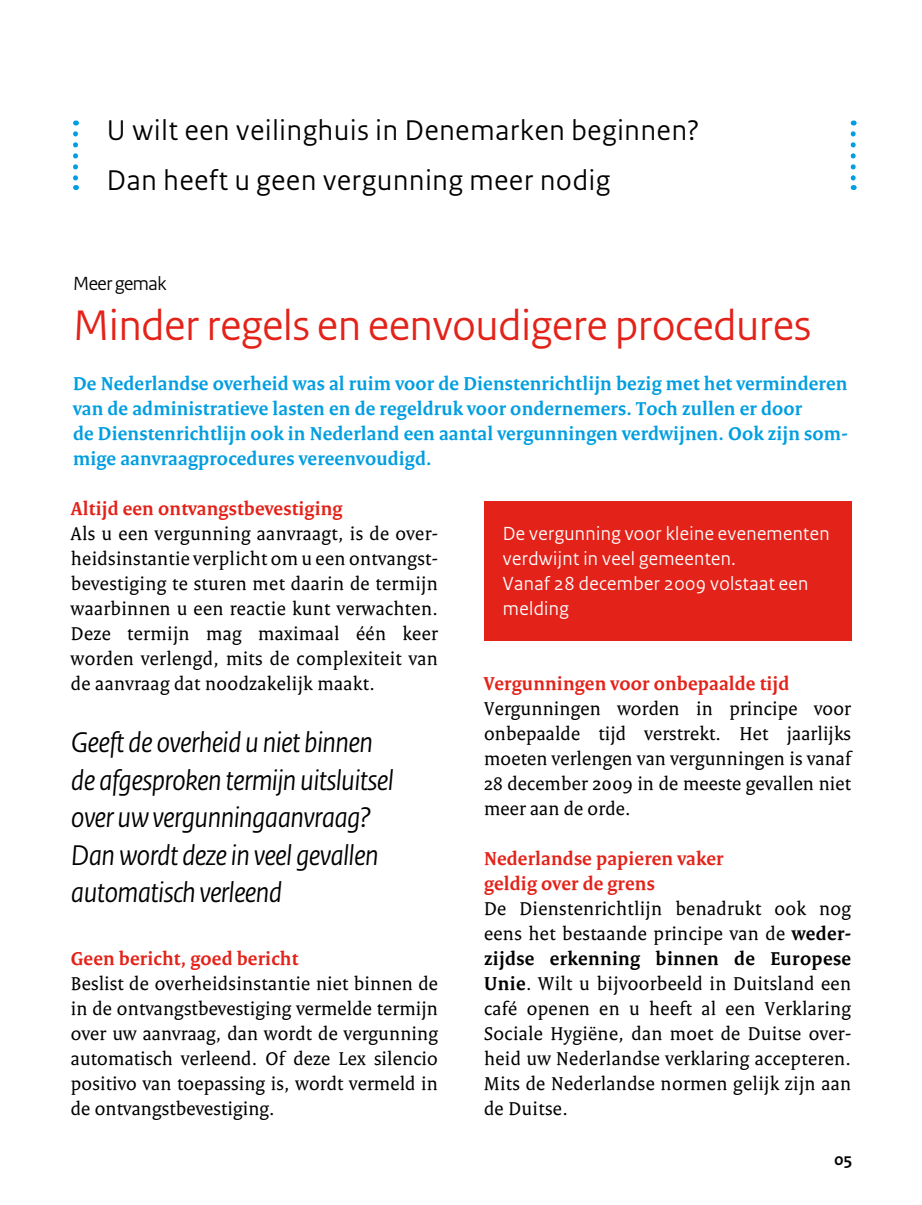
<style>
.page{position:relative;width:922px;height:1205px;background:#fff}
.page>*{position:absolute;margin:0;border:0;box-sizing:border-box;transform-origin:0 0}
.t1{font:45px "Rijksoverheid Sans";color:#e32219}
.t2{font:italic 30px/37.5px "Rijksoverheid Sans";letter-spacing:-.02em;color:#000}
.t3{font:30px/50px "Rijksoverheid Sans";letter-spacing:.03em;color:#000}
.t4{font:20px/25px "Rijksoverheid Serif";letter-spacing:.015em;color:#000;text-align:justify}
.t5{font:700 20px/25px "Rijksoverheid Serif";letter-spacing:.01em;color:#009ee0}
.t6{font:700 20px/25px "Rijksoverheid Serif";letter-spacing:.01em;color:#e32219}
.t7{font:20px/25px "Rijksoverheid Sans";letter-spacing:.02em;color:#fff}
.t8{font:20px "Rijksoverheid Sans";letter-spacing:-.02em;color:#000}
.t9{font:700 17.5px "Rijksoverheid Sans";color:#000}
.s1{font-weight:700}
</style>
<div class="page">
<div style="left:484px;top:501px;width:366px;height:139px;background:#e32219"></div>
<svg style="left:850px;top:134px;width:5px;height:56px"></svg>
<svg style="left:73px;top:134px;width:5px;height:56px"></svg>
<h2 class="t3" style="left:107px;top:106px;width:593px">U wilt een veilinghuis in Denemarken beginnen?<br>Dan heeft u geen vergunning meer nodig</h2>
<p class="t8" style="left:73px;top:272px;width:95px">Meer gemak</p>
<h1 class="t1" style="left:73px;top:299px;width:739px">Minder regels en eenvoudigere procedures</h1>
<p class="t5" style="left:73px;top:371px;width:775px">De Nederlandse overheid was al ruim voor de Dienstenrichtlijn bezig met het verminderen van de administratieve lasten en de regeldruk voor ondernemers. Toch zullen er door<br>de Dienstenrichtlijn ook in Nederland een aantal vergunningen verdwijnen. Ook zijn som&shy;mige aanvraagprocedures vereenvoudigd.</p>
<p class="t6" style="left:71px;top:496px;width:273px">Altijd een ontvangstbevestiging</p>
<p class="t4" style="left:71px;top:521px;width:368px">Als u een vergunning aanvraagt, is de over&shy;heidsinstantie verplicht om u een ontvangst&shy;bevestiging te sturen met daarin de termijn waarbinnen u een reactie kunt verwachten.<br>Deze termijn mag maximaal één keer worden verlengd, mits de complexiteit van de aanvraag dat noodzakelijk maakt.</p>
<p class="t7" style="left:503px;top:521px;width:328px">De vergunning voor kleine evenementen verdwijnt in veel gemeenten.<br>Vanaf 28 december 2009 volstaat een melding</p>
<p class="t6" style="left:484px;top:671px;width:307px">Vergunningen voor onbepaalde tijd</p>
<p class="t4" style="left:484px;top:696px;width:368px">Vergunningen worden in principe voor onbepaalde tijd verstrekt. Het jaarlijks moeten verlengen van vergunningen is vanaf 28 december 2009 in de meeste gevallen niet meer aan de orde.</p>
<p class="t6" style="left:484px;top:846px;width:241px">Nederlandse papieren vaker geldig over de grens</p>
<p class="t4" style="left:484px;top:896px;width:368px">De Dienstenrichtlijn benadrukt ook nog eens het bestaande principe van de <span class="s1">weder&shy;zijdse erkenning binnen de Europese Unie</span>. Wilt u bijvoorbeeld in Duitsland een café openen en u heeft al een Verklaring Sociale Hygiëne, dan moet de Duitse over&shy;heid uw Nederlandse verklaring accepteren.<br>Mits de Nederlandse normen gelijk zijn aan de Duitse.</p>
<h2 class="t2" style="left:71px;top:724px;width:324px">Geeft de overheid u niet binnen de afgesproken termijn uitsluitsel over uw vergunningaanvraag?<br>Dan wordt deze in veel gevallen automatisch verleend</h2>
<p class="t6" style="left:71px;top:946px;width:229px">Geen bericht, goed bericht</p>
<p class="t4" style="left:71px;top:971px;width:368px">Beslist de overheidsinstantie niet binnen de in de ontvangstbevestiging vermelde termijn over uw aanvraag, dan wordt de vergunning automatisch verleend. Of deze Lex silencio positivo van toepassing is, wordt vermeld in de ontvangstbevestiging.</p>
<p class="t9" style="left:834px;top:1149px;width:19px">05</p>
</div>
